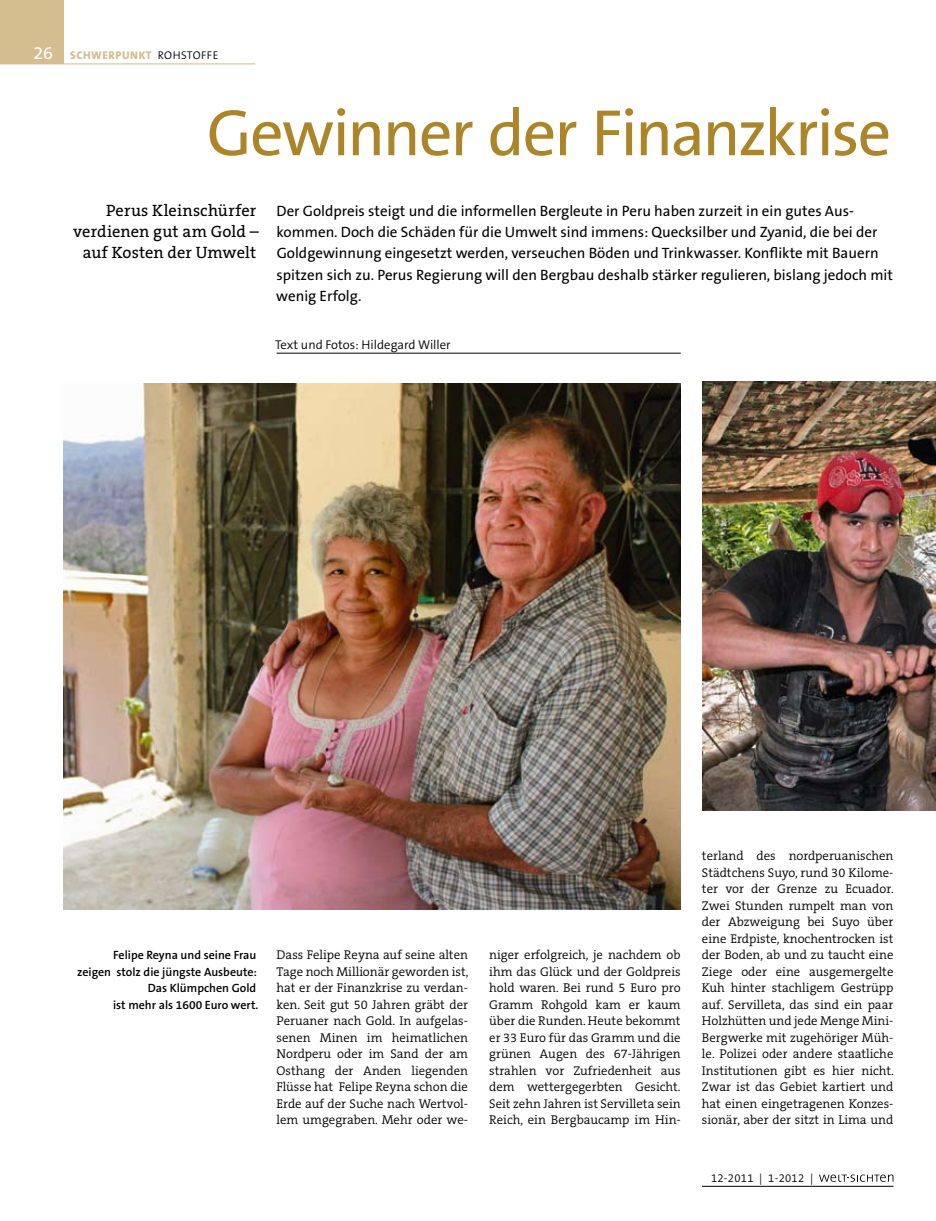
<style>
.page{position:relative;width:936px;height:1221px;background:#fff}
.page>*{position:absolute;margin:0;border:0;box-sizing:border-box;transform-origin:0 0}
.t1{font:66px "The Sans B W5 Plain";letter-spacing:-.035em;color:#ac8529}
.t2{font:16.5px/21px "The Serif B W5 Plain";letter-spacing:.005em;color:#000;text-align:right}
.t3{font:15px/21px "The Sans B W5 Plain";color:#000}
.t4{font:300 12.75px/16.5px "The Serif B W4";color:#000;text-align:justify}
.t5{font:300 12.75px "The Sans B W4";color:#000}
.t6{font:600 12px/16.5px "The Sans B W6";color:#000;text-align:right}
.t7{font:800 11.25px "The Sans B W8";letter-spacing:.045em;color:#d4bd8f}
.t8{font:300 11.25px "The Sans B W4";letter-spacing:.025em;color:#000}
.s1{font-family:"The Sans B W5 Plain";font-weight:400;font-size:18px;color:#fff}
.s2{font-family:"The Sans B W4";font-weight:300;color:#000}
</style>
<div class="page">
<div style="left:0;top:0;width:64px;height:64px;background:#d4bd8f"></div>
<hr style="left:0;top:63px;width:255px;height:1px;background:#d4bd8f">
<hr style="left:702px;top:1185px;width:191px;height:1px;background:#000">
<svg style="left:819px;top:1174px;width:74px;height:7px"></svg>
<hr style="left:276px;top:353px;width:404px;height:1px;background:#000">
<img style="left:64px;top:383px;width:616px;height:526px">
<img style="left:702px;top:381px;width:233px;height:429px">
<p class="t7" style="left:33px;top:48px;width:132px"><span class="s1">26</span> SCHWERPUNKT <span class="s2">rohstoffe</span></p>
<h1 class="t1" style="left:207px;top:90px;width:686px">Gewinner der Finanzkrise</h1>
<p class="t2" style="left:73px;top:200px;width:187px">Perus Kleinschürfer verdienen gut am Gold – auf Kosten der Umwelt</p>
<p class="t3" style="left:276px;top:201px;width:618px">Der Goldpreis steigt und die informellen Bergleute in Peru haben zurzeit in ein gutes Aus&shy;kommen. Doch die Schäden für die U mwelt sind immens: Quecksilber und Zyanid, die bei der Goldgewinnung eingesetzt werden, verseuchen Böden und Trinkwasser. Konflikte mit Bauern spitzen sich zu. Perus Regierung will den Bergbau deshalb stärker regulieren, bislang jedoch mit wenig Erfolg.</p>
<p class="t5" style="left:275px;top:336px;width:177px">Text und Fotos: Hildegard Willer</p>
<p class="t6" style="left:77px;top:947px;width:183px">Felipe Reyna und seine Frau<br>zeigen stolz die jüngste Ausbeute:<br>Das Klümpchen Gold<br>ist mehr als 1600 Euro wert.</p>
<p class="t4" style="left:276px;top:946px;width:193px">Dass Felipe Reyna auf seine alten Tage noch Millionär geworden ist, hat er der Finanzkrise zu verdan&shy;ken. Seit gut 50 Jahren gräbt der Peruaner nach Gold. In aufgelas&shy;senen Minen im heimatlichen Nordperu oder im Sand der am Osthang der Anden liegenden Flüsse hat Felipe Reyna schon die Erde auf der Suche nach Wertvol&shy;lem umgegraben. Mehr oder we-</p>
<p class="t4" style="left:489px;top:946px;width:193px">niger erfolgreich, je nachdem ob ihm das Glück und der Goldpreis hold waren. Bei rund 5 Euro pro Gramm Rohgold kam er kaum über die Runden. Heute bekommt er 33 Euro für das Gramm und die grünen Augen des 67-Jährigen strahlen vor Zufriedenheit aus dem wettergegerbten Gesicht.<br>Seit zehn Jahren ist Servilleta sein Reich, ein Bergbaucamp im Hin-</p>
<p class="t4" style="left:702px;top:847px;width:193px">terland des nordperuanischen Städtchens Suyo, rund 30 Kilome&shy;ter vor der Grenze zu Ecuador.<br>Zwei Stunden rumpelt man von der Abzweigung bei Suyo über eine Erdpiste, knochentrocken ist der Boden, ab und zu taucht eine Ziege oder eine ausgemergelte Kuh hinter stachligem Gestrüpp auf. Servilleta, das sind ein paar Holzhütten und jede Menge Mini-Bergwerke mit zugehöriger Müh&shy;le. Polizei oder andere staatliche Institutionen gibt es hier nicht.<br>Zwar ist das Gebiet kartiert und hat einen eingetragenen Konzes&shy;sionär, aber der sitzt in Lima und</p>
<p class="t8" style="left:711px;top:1170px;width:104px">12-2011 | 1-2012 |</p>
</div>
